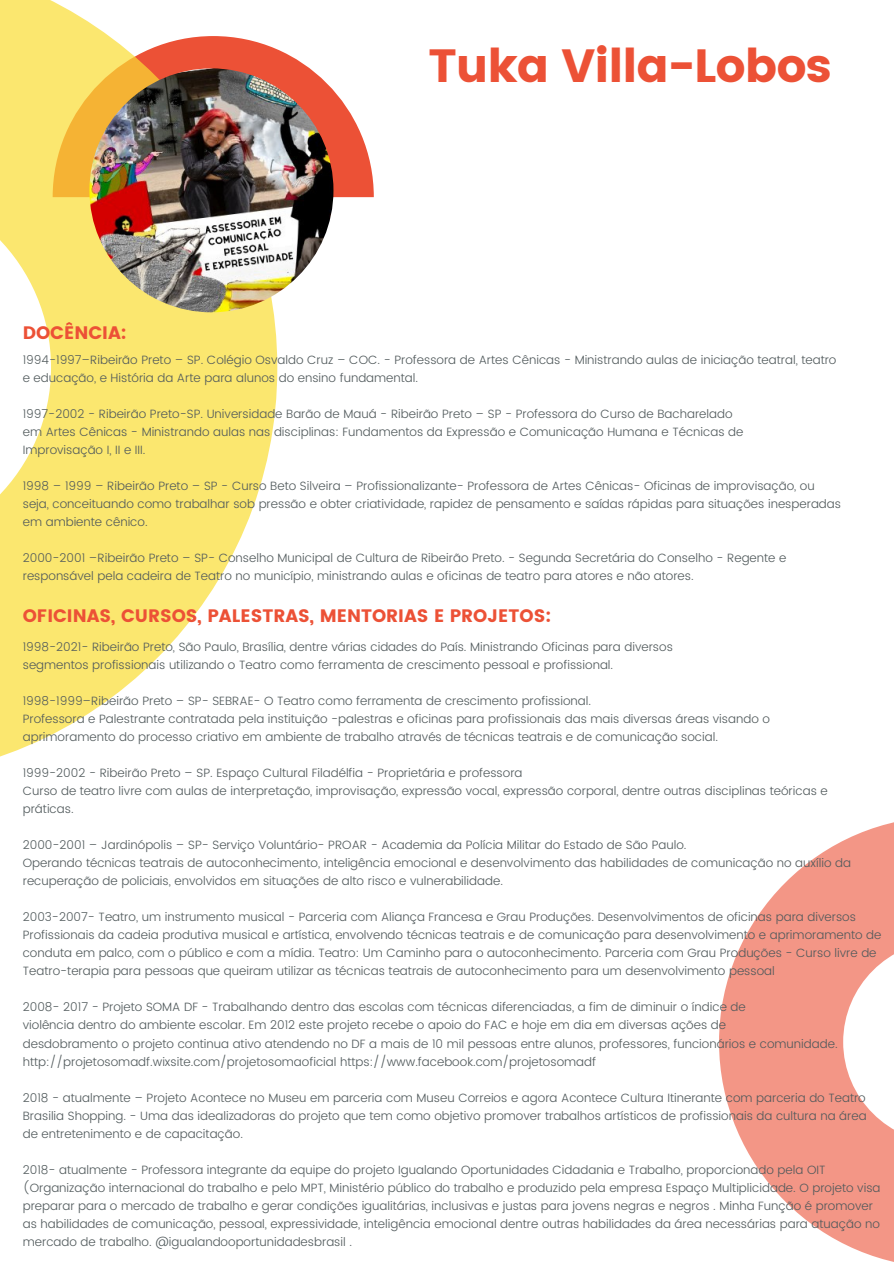
<style>
.page{position:relative;width:894px;height:1264px;background:#fff}
.page>*{position:absolute;margin:0;border:0;box-sizing:border-box;transform-origin:0 0}
.t1{font:46.5px "Poppins";letter-spacing:-.02em;color:#ec5136}
.t2{font:18px "Poppins";color:#ec5136}
.t3{font:300 12px/18px "Poppins";color:#50595b}
</style>
<div class="page">
<svg style="left:278px;top:49px;width:96px;height:148px;fill:#ec5136"></svg>
<svg style="left:0;top:0;width:278px;height:757px;fill:#fbe76f"></svg>
<svg style="left:719px;top:822px;width:174px;height:440px;fill:#f39686"></svg>
<img style="left:89px;top:68px;width:244px;height:244px;border-radius:50%">
<p class="t1" style="left:428px;top:38px;width:405px">Tuka Villa-Lobos</p>
<p class="t2" style="left:23px;top:322px;width:105px">DOCÊNCIA:</p>
<p class="t3" style="left:23px;top:351px;width:815px">1994-1997–Ribeirão Preto – SP. Colégio Osvaldo Cruz – COC. - Professora de Artes Cênicas - Ministrando aulas de iniciação teatral, teatro e educação, e História da Arte para alunos do ensino fundamental.</p>
<p class="t3" style="left:23px;top:405px;width:711px">1997-2002 - Ribeirão Preto-SP. Universidade Barão de Mauá - Ribeirão Preto – SP - Professora do Curso de Bacharelado</p>
<p class="t3" style="left:23px;top:423px;width:722px">em Artes Cênicas - Ministrando aulas nas disciplinas: Fundamentos da Expressão e Comunicação Humana e Técnicas de</p>
<p class="t3" style="left:23px;top:441px;width:124px">Improvisação I, II e III.</p>
<p class="t3" style="left:23px;top:477px;width:819px">1998 – 1999 – Ribeirão Preto – SP - Curso Beto Silveira – Profissionalizante- Professora de Artes Cênicas- Oficinas de improvisação, ou seja, conceituando como trabalhar sob pressão e obter criatividade, rapidez de pensamento e saídas rápidas para situações inesperadas em ambiente cênico.</p>
<p class="t3" style="left:23px;top:549px;width:765px">2000-2001 –Ribeirão Preto – SP- Conselho Municipal de Cultura de Ribeirão Preto. - Segunda Secretária do Conselho - Regente e responsável pela cadeira de Teatro no município, ministrando aulas e oficinas de teatro para atores e não atores.</p>
<p class="t2" style="left:23px;top:605px;width:529px">OFICINAS, CURSOS, PALESTRAS, MENTORIAS E PROJETOS:</p>
<p class="t3" style="left:23px;top:638px;width:651px">1998-2021- Ribeirão Preto, São Paulo, Brasília, dentre várias cidades do País. Ministrando Oficinas para diversos</p>
<p class="t3" style="left:23px;top:656px;width:591px">segmentos profissionais utilizando o Teatro como ferramenta de crescimento pessoal e profissional.</p>
<p class="t3" style="left:23px;top:692px;width:569px">1998-1999–Ribeirão Preto – SP- SEBRAE- O Teatro como ferramenta de crescimento profissional.</p>
<p class="t3" style="left:23px;top:710px;width:748px">Professora e Palestrante contratada pela instituição -palestras e oficinas para profissionais das mais diversas áreas visando o</p>
<p class="t3" style="left:23px;top:728px;width:696px">aprimoramento do processo criativo em ambiente de trabalho através de técnicas teatrais e de comunicação social.</p>
<p class="t3" style="left:23px;top:764px;width:501px">1999-2002 - Ribeirão Preto – SP. Espaço Cultural Filadélfia - Proprietária e professora</p>
<p class="t3" style="left:23px;top:782px;width:806px">Curso de teatro livre com aulas de interpretação, improvisação, expressão vocal, expressão corporal, dentre outras disciplinas teóricas e práticas.</p>
<p class="t3" style="left:23px;top:836px;width:665px">2000-2001 – Jardinópolis – SP- Serviço Voluntário- PROAR - Academia da Polícia Militar do Estado de São Paulo.</p>
<p class="t3" style="left:23px;top:854px;width:829px">Operando técnicas teatrais de autoconhecimento, inteligência emocional e desenvolvimento das habilidades de comunicação no auxílio da recuperação de policiais, envolvidos em situações de alto risco e vulnerabilidade.</p>
<p class="t3" style="left:23px;top:908px;width:859px">2003-2007- Teatro, um instrumento musical - Parceria com Aliança Francesa e Grau Produções. Desenvolvimentos de oficinas para diversos Profissionais da cadeia produtiva musical e artística, envolvendo técnicas teatrais e de comunicação para desenvolvimento e aprimoramento de conduta em palco, com o público e com a mídia. Teatro: Um Caminho para o autoconhecimento. Parceria com Grau Produções - Curso livre de Teatro-terapia para pessoas que queiram utilizar as técnicas teatrais de autoconhecimento para um desenvolvimento pessoal</p>
<p class="t3" style="left:23px;top:998px;width:724px">2008- 2017 - Projeto SOMA DF - Trabalhando dentro das escolas com técnicas diferenciadas, a fim de diminuir o índice de</p>
<p class="t3" style="left:23px;top:1016px;width:704px">violência dentro do ambiente escolar. Em 2012 este projeto recebe o apoio do FAC e hoje em dia em diversas ações de</p>
<p class="t3" style="left:23px;top:1034px;width:816px">desdobramento o projeto continua ativo atendendo no DF a mais de 10 mil pessoas entre alunos, professores, funcionários e comunidade. http://projetosomadf.wixsite.com/projetosomaoficial https://www.facebook.com/projetosomadf</p>
<p class="t3" style="left:23px;top:1088px;width:845px;text-align:justify">2018 - atualmente – Projeto Acontece no Museu em parceria com Museu Correios e agora Acontece Cultura Itinerante com parceria do Teatro Brasilia Shopping. - Uma das idealizadoras do projeto que tem como objetivo promover trabalhos artísticos de profissionais da cultura na área de entretenimento e de capacitação.</p>
<p class="t3" style="left:23px;top:1160px;width:859px">2018- atualmente - Professora integrante da equipe do projeto Igualando Oportunidades Cidadania e Trabalho, proporcionado pela OIT (Organização internacional do trabalho e pelo MPT, Ministério público do trabalho e produzido pela empresa Espaço Multiplicidade. O projeto visa preparar para o mercado de trabalho e gerar condições igualitárias, inclusivas e justas para jovens negras e negros . Minha Função é promover as habilidades de comunicação, pessoal, expressividade, inteligência emocional dentre outras habilidades da área necessárias para atuação no mercado de trabalho. @igualandooportunidadesbrasil .</p>
</div>
